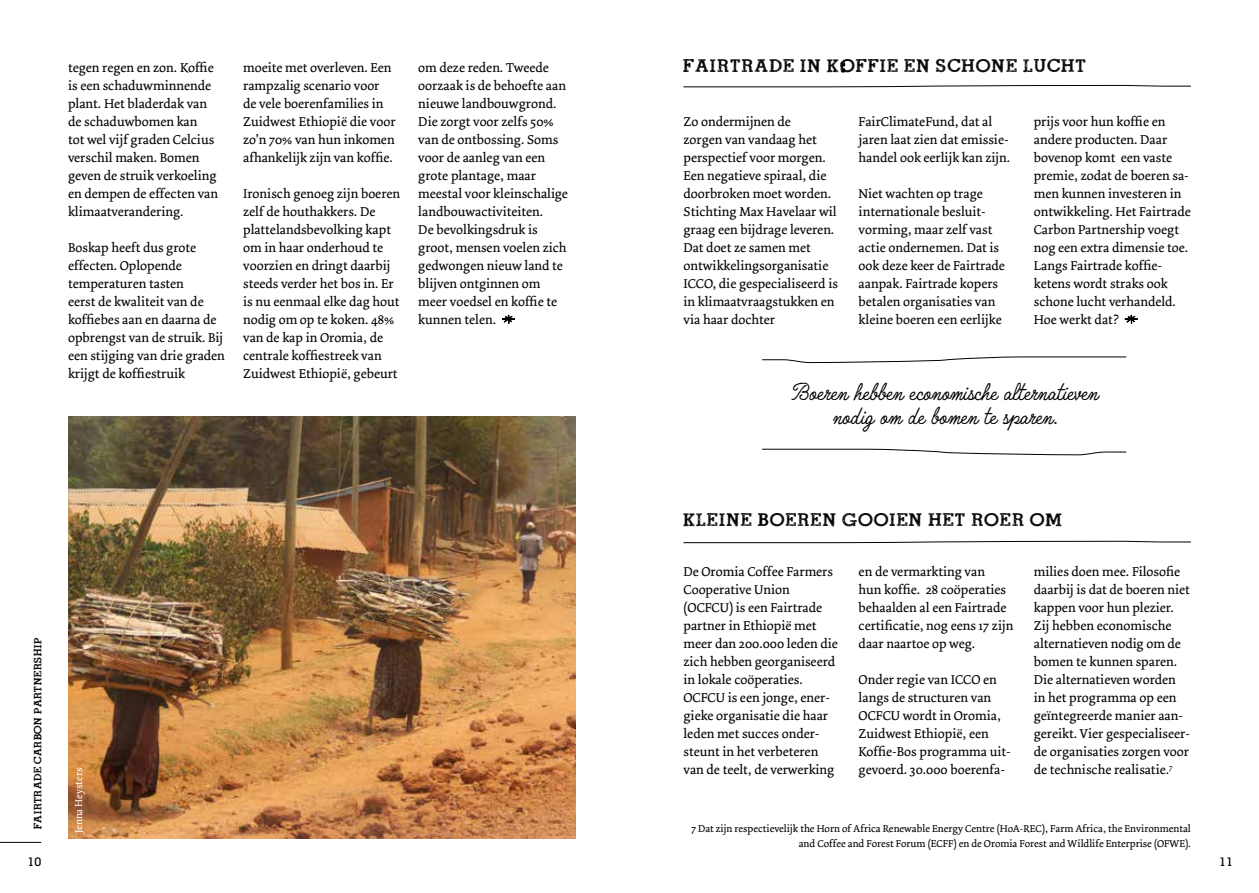
<style>
.page{position:relative;width:1259px;height:893px;background:#fff}
.page>*{position:absolute;margin:0;border:0;box-sizing:border-box;transform-origin:0 0}
.t1{font:23.1px "ROADMOVIE";color:#000}
.t2{font:22.5px/24px "Quimby Mayoral";color:#000;text-align:center}
.t3{font:13.5px/18px "Dolly";color:#000}
.t4{font:13.5px "ROADMOVIE";letter-spacing:-.02em;color:#000}
.t5{font:500 12px "Lubalin Graph IT Cby BT";color:#000}
.t6{font:10.5px/15px "Dolly";color:#000;text-align:right}
.t7{font:10.5px "Dolly";color:#fff}
</style>
<div class="page">
<svg style="left:1124px;top:314px;width:14px;height:10px"></svg>
<svg style="left:683px;top:85px;width:508px;height:3px"></svg>
<svg style="left:683px;top:540px;width:508px;height:3px"></svg>
<svg style="left:840px;top:62px;width:5px;height:11px"></svg>
<svg style="left:762px;top:448px;width:365px;height:8px"></svg>
<svg style="left:762px;top:356px;width:365px;height:7px"></svg>
<hr style="left:0;top:842px;width:41px;height:1px;background:#000">
<svg style="left:501px;top:314px;width:14px;height:10px"></svg>
<img style="left:68px;top:416px;width:507px;height:423px">
<p class="t3" style="left:68px;top:59px;width:152px">tegen regen en zon. Koffie is een schaduwminnende plant. Het bladerdak van de schaduwbomen kan<br>tot wel vijf graden Celcius verschil maken. Bomen geven de struik verkoeling en dempen de effecten van klimaatverandering.</p>
<p class="t3" style="left:68px;top:239px;width:158px">Boskap heeft dus grote effecten. Oplopende temperaturen tasten<br>eerst de kwaliteit van de koffiebes aan en daarna de opbrengst van de struik. Bij een stijging van drie graden krijgt de koffiestruik</p>
<p class="t3" style="left:243px;top:59px;width:154px">moeite met overleven. Een rampzalig scenario voor de vele boerenfamilies in<br>Zuidwest Ethiopië die voor zo’n 70% van hun inkomen afhankelijk zijn van koffie.</p>
<p class="t3" style="left:243px;top:185px;width:158px">Ironisch genoeg zijn boeren zelf de houthakkers. De plattelandsbevolking kapt om in haar onderhoud te voorzien en dringt daarbij steeds verder het bos in. Er is nu eenmaal elke dag hout nodig om op te koken. 48% van de kap in Oromia, de centrale koffiestreek van<br>Zuidwest Ethiopië, gebeurt</p>
<p class="t3" style="left:418px;top:59px;width:151px">om deze reden. Tweede oorzaak is de behoefte aan nieuwe landbouwgrond.<br>Die zorgt voor zelfs 50% van de ontbossing. Soms voor de aanleg van een grote plantage, maar meestal voor kleinschalige landbouwactiviteiten.<br>De bevolkingsdruk is groot, mensen voelen zich gedwongen nieuw land te blijven ontginnen om meer voedsel en koffie te kunnen telen.</p>
<p class="t4" style="left:31px;top:829px;width:194px;rotate:-90deg">Fairtrade Carbon Partnership</p>
<p class="t5" style="left:28px;top:855px;width:15px">10</p>
<p class="t7" style="left:72px;top:833px;width:67px;rotate:-90deg">Jenna Heysters</p>
<h1 class="t1" style="left:683px;top:54px;width:405px">Fairtrade in koffie en schone lucht</h1>
<p class="t3" style="left:683px;top:113px;width:156px">Zo ondermijnen de<br>zorgen van vandaag het perspectief voor morgen.<br>Een negatieve spiraal, die doorbroken moet worden.<br>Stichting Max Havelaar wil graag een bijdrage leveren.<br>Dat doet ze samen met ontwikkelingsorganisatie<br>ICCO, die gespecialiseerd is in klimaatvraagstukken en via haar dochter</p>
<p class="t3" style="left:858px;top:113px;width:153px">FairClimateFund, dat al jaren laat zien dat emissie&shy;handel ook eerlijk kan zijn.</p>
<p class="t3" style="left:858px;top:185px;width:148px">Niet wachten op trage internationale besluit&shy;vorming, maar zelf vast actie ondernemen. Dat is ook deze keer de Fairtrade aanpak. Fairtrade kopers betalen organisaties van kleine boeren een eerlijke</p>
<p class="t3" style="left:1033px;top:113px;width:159px">prijs voor hun koffie en andere producten. Daar bovenop komt een vaste premie, zodat de boeren sa&shy;men kunnen investeren in ontwikkeling. Het Fairtrade<br>Carbon Partnership voegt nog een extra dimensie toe.<br>Langs Fairtrade koffie&shy;ketens wordt straks ook schone lucht verhandeld.<br>Hoe werkt dat?</p>
<h2 class="t2" style="left:791px;top:379px;width:309px">Boeren hebben economische alternatieven nodig om de bomen te sparen.</h2>
<h1 class="t1" style="left:683px;top:508px;width:381px">Kleine boeren gooien het roer om</h1>
<p class="t3" style="left:683px;top:563px;width:156px">De Oromia Coffee Farmers<br>Cooperative Union (OCFCU) is een Fairtrade partner in Ethiopië met meer dan 200.000 leden die zich hebben georganiseerd in lokale coöperaties.<br>OCFCU is een jonge, ener&shy;gieke organisatie die haar leden met succes onder&shy;steunt in het verbeteren van de teelt, de verwerking</p>
<p class="t3" style="left:858px;top:563px;width:156px">en de vermarkting van<br>hun koffie. 28 coöperaties behaalden al een Fairtrade certificatie, nog eens 17 zijn daar naartoe op weg.</p>
<p class="t3" style="left:858px;top:671px;width:154px">Onder regie van ICCO en langs de structuren van<br>OCFCU wordt in Oromia,<br>Zuidwest Ethiopië, een<br>Koffie-Bos programma uit&shy;gevoerd. 30.000 boerenfa-</p>
<p class="t3" style="left:1033px;top:563px;width:158px">milies doen mee. Filosofie daarbij is dat de boeren niet kappen voor hun plezier.<br>Zij hebben economische alternatieven nodig om de bomen te kunnen sparen.<br>Die alternatieven worden in het programma op een geïntegreerde manier aan&shy;gereikt. Vier gespecialiseer&shy;de organisaties zorgen voor de technische realisatie.<sup>7</sup></p>
<p class="t6" style="left:691px;top:821px;width:501px">7 Dat zijn respectievelijk the Horn of Africa Renewable Energy Centre (HoA-REC), Farm Africa, the Environmental and Coffee and Forest Forum (ECFF) en de Oromia Forest and Wildlife Enterprise (OFWE).</p>
<p class="t5" style="left:1219px;top:855px;width:15px">11</p>
</div>
